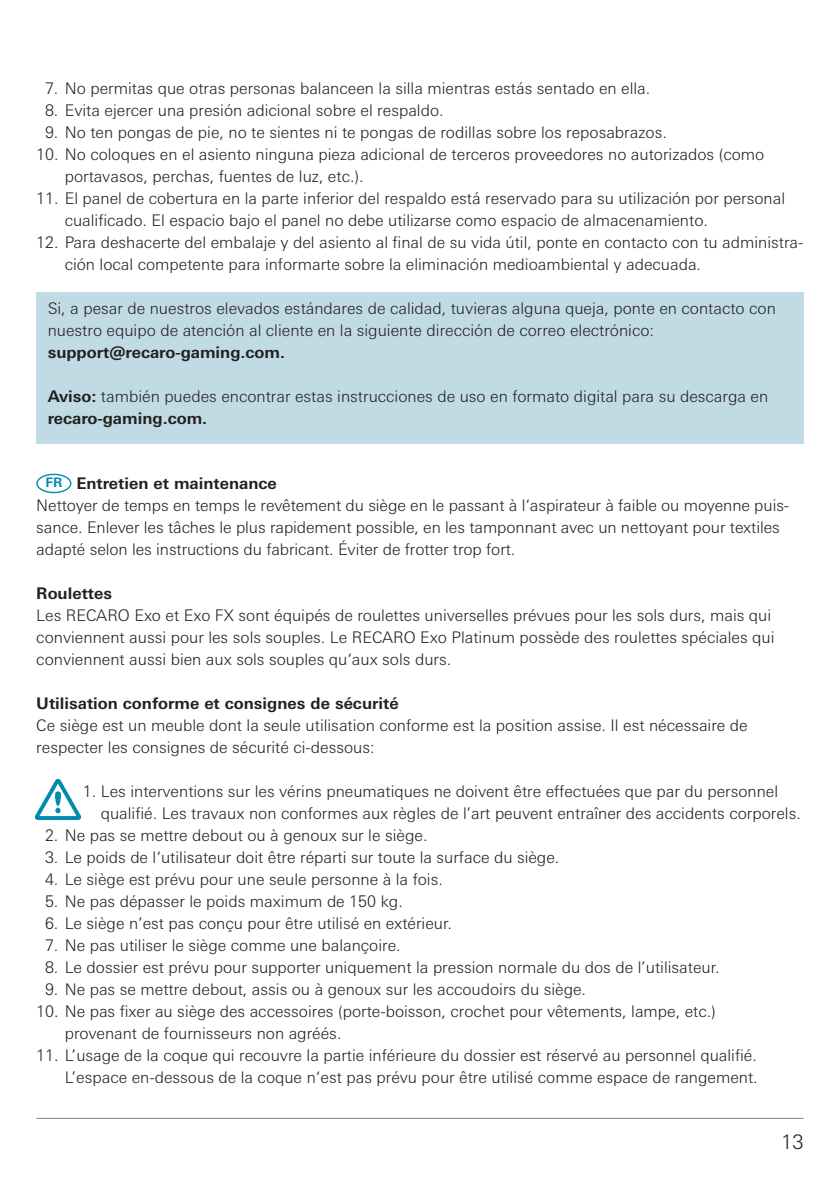
<style>
.page{position:relative;width:840px;height:1191px;background:#fff}
.page>*{position:absolute;margin:0;border:0;box-sizing:border-box;transform-origin:0 0}
.t1{font:300 20px "Univers Next W1 G";color:#231f20}
.Fliesstext{font:300 16px/22px "Univers Next W1 G";color:#231f20}
.Fliesstext-2{font:700 16px "Univers Next W1 G";color:#231f20}
.Fliesstext-3{font:700 13px "Univers Next W1 G";color:#008aac}
.s1{font-weight:700}
</style>
<div class="page">
<hr style="left:36px;top:1117px;width:767px;height:1px;background:#808285">
<div style="left:36px;top:292px;width:767px;height:151px;background:#c1dbe4"></div>
<div style="left:36px;top:474px;width:35px;height:19px;border:1px solid #008aac;border-radius:50%"></div>
<img style="left:35px;top:779px;width:46px;height:40px">
<p class="Fliesstext" style="left:45px;top:77px;width:606px">7. No permitas que otras personas balanceen la silla mientras estás sentado en ella.</p>
<p class="Fliesstext" style="left:45px;top:99px;width:400px">8. Evita ejercer una presión adicional sobre el respaldo.</p>
<p class="Fliesstext" style="left:45px;top:121px;width:623px">9. No ten pongas de pie, no te sientes ni te pongas de rodillas sobre los reposabrazos.</p>
<p class="Fliesstext" style="left:65px;top:143px;width:700px;text-indent:-28px">10. No coloques en el asiento ninguna pieza adicional de terceros proveedores no autorizados (como portavasos, perchas, fuentes de luz, etc.).</p>
<p class="Fliesstext" style="left:65px;top:187px;width:721px;text-indent:-28px">11. El panel de cobertura en la parte inferior del respaldo está reservado para su utilización por personal cualificado. El espacio bajo el panel no debe utilizarse como espacio de almacenamiento.</p>
<p class="Fliesstext" style="left:65px;top:231px;width:739px;text-indent:-28px">12. Para deshacerte del embalaje y del asiento al final de su vida útil, ponte en contacto con tu administra&shy;ción local competente para informarte sobre la eliminación medioambiental y adecuada.</p>
<p class="Fliesstext" style="left:48px;top:297px;width:729px">Si, a pesar de nuestros elevados estándares de calidad, tuvieras alguna queja, ponte en contacto con nuestro equipo de atención al cliente en la siguiente dirección de correo electrónico: <span class="s1">support@recaro-gaming.com.</span></p>
<p class="Fliesstext" style="left:48px;top:385px;width:721px"><span class="s1">Aviso:</span> también puedes encontrar estas instrucciones de uso en formato digital para su descarga en <span class="s1">recaro-gaming.com.</span></p>
<p class="Fliesstext-3" style="left:46px;top:475px;width:18px">FR</p>
<p class="Fliesstext-2" style="left:76px;top:474px;width:202px">Entretien et maintenance</p>
<p class="Fliesstext" style="left:36px;top:494px;width:754px">Nettoyer de temps en temps le revêtement du siège en le passant à l‘aspirateur à faible ou moyenne puis&shy;sance. Enlever les tâches le plus rapidement possible, en les tamponnant avec un nettoyant pour textiles adapté selon les instructions du fabricant. Éviter de frotter trop fort.</p>
<p class="Fliesstext-2" style="left:36px;top:584px;width:77px">Roulettes</p>
<p class="Fliesstext" style="left:36px;top:604px;width:739px">Les RECARO Exo et Exo FX sont équipés de roulettes universelles prévues pour les sols durs, mais qui conviennent aussi pour les sols souples. Le RECARO Exo Platinum possède des roulettes spéciales qui conviennent aussi bien aux sols souples qu‘aux sols durs.</p>
<p class="Fliesstext-2" style="left:36px;top:694px;width:363px">Utilisation conforme et consignes de sécurité</p>
<p class="Fliesstext" style="left:36px;top:714px;width:712px">Ce siège est un meuble dont la seule utilisation conforme est la position assise. Il est nécessaire de respecter les consignes de sécurité ci-dessous:</p>
<p class="Fliesstext" style="left:101px;top:780px;width:701px;text-indent:-18px">1. Les interventions sur les vérins pneumatiques ne doivent être effectuées que par du personnel qualifié. Les travaux non conformes aux règles de l’art peuvent entraîner des accidents corporels.</p>
<p class="Fliesstext" style="left:45px;top:824px;width:384px">2. Ne pas se mettre debout ou à genoux sur le siège.</p>
<p class="Fliesstext" style="left:45px;top:846px;width:515px">3. Le poids de l‘utilisateur doit être réparti sur toute la surface du siège.</p>
<p class="Fliesstext" style="left:45px;top:868px;width:399px">4. Le siège est prévu pour une seule personne à la fois.</p>
<p class="Fliesstext" style="left:45px;top:890px;width:359px">5. Ne pas dépasser le poids maximum de 150 kg.</p>
<p class="Fliesstext" style="left:45px;top:912px;width:408px">6. Le siège n’est pas conçu pour être utilisé en extérieur.</p>
<p class="Fliesstext" style="left:45px;top:934px;width:357px">7. Ne pas utiliser le siège comme une balançoire.</p>
<p class="Fliesstext" style="left:45px;top:956px;width:675px">8. Le dossier est prévu pour supporter uniquement la pression normale du dos de l’utilisateur.</p>
<p class="Fliesstext" style="left:45px;top:978px;width:542px">9. Ne pas se mettre debout, assis ou à genoux sur les accoudoirs du siège.</p>
<p class="Fliesstext" style="left:65px;top:1000px;width:652px;text-indent:-28px">10. Ne pas fixer au siège des accessoires (porte-boisson, crochet pour vêtements, lampe, etc.) provenant de fournisseurs non agréés.</p>
<p class="Fliesstext" style="left:36px;top:1044px;width:722px;text-align:right">11. L’usage de la coque qui recouvre la partie inférieure du dossier est réservé au personnel qualifié.<br>L’espace en-dessous de la coque n‘est pas prévu pour être utilisé comme espace de rangement.</p>
<p class="t1" style="left:780px;top:1130px;width:24px">13</p>
</div>
